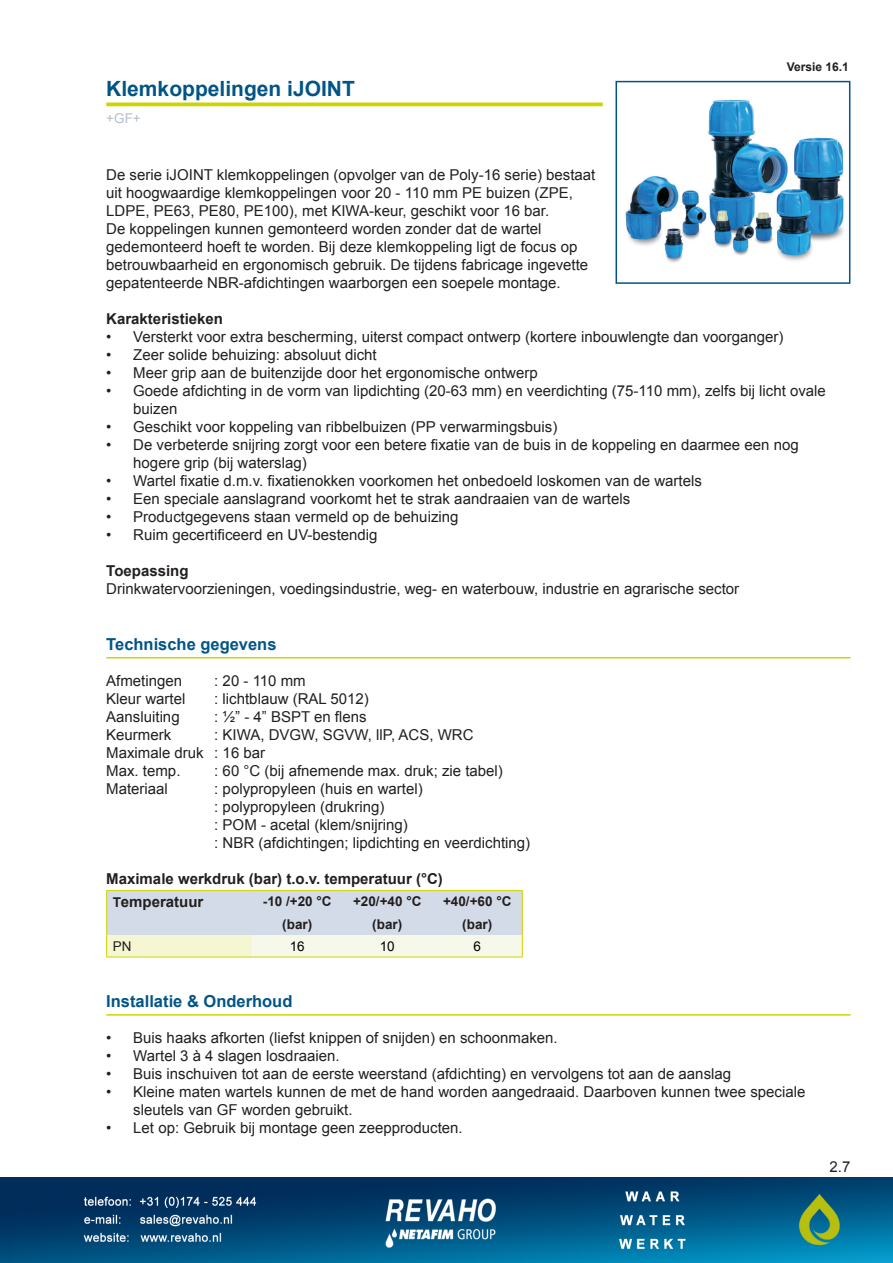
<style>
.page{position:relative;width:893px;height:1263px;background:#fff}
.page>*{position:absolute;margin:0;border:0;box-sizing:border-box;transform-origin:0 0}
.t1{font:700 21px "Arial";color:#005586}
.t2{font:700 16.5px "Arial";color:#005587}
.t3{font:15px/18px "Arial";color:#231f20}
.t4{font:700 15px "Arial";color:#231f20}
.t5{font:700 13.5px "Arial";color:#231f20}
.t6{font:13.5px "Arial";color:#000}
.t7{font:13.5px "Arial";color:#b4bdc9}
.t8{font:13.5px "Arial";color:#231f20}
.t9{font:700 12px "Arial";color:#231f20}
.s1{font-size:13.5px}
</style>
<div class="page">
<img style="left:12px;top:1178px;width:881px;height:85px">
<img style="left:0;top:1178px;width:12px;height:85px">
<hr style="left:106px;top:657px;width:744px;height:1px;background:#cfd400">
<svg style="left:106px;top:890px;width:417px;height:67px;background:#dde4df"></svg>
<hr style="left:106px;top:957px;width:146px;height:1px;background:#cfd400">
<hr style="left:252px;top:957px;width:90px;height:1px;background:#cfd400">
<hr style="left:342px;top:957px;width:90px;height:1px;background:#cfd400">
<hr style="left:432px;top:957px;width:91px;height:1px;background:#cfd400">
<hr style="left:106px;top:1014px;width:744px;height:2px;background:#cfd400">
<hr style="left:106px;top:103px;width:497px;height:3px;background:#cfd400">
<img style="left:625px;top:100px;width:219px;height:163px">
<div style="left:615px;top:81px;width:235px;height:203px;border:2px solid #005587"></div>
<p class="t1" style="left:106px;top:75px;width:250px">Klemkoppelingen iJOINT</p>
<p class="t7" style="left:106px;top:109px;width:36px">+GF+</p>
<p class="t9" style="left:787px;top:59px;width:64px">Versie 16.1</p>
<p class="t3" style="left:106px;top:166px;width:491px">De serie iJOINT klemkoppelingen (opvolger van de Poly-16 serie) bestaat uit hoogwaardige klemkoppelingen voor 20 - 110 mm PE buizen (ZPE, LDPE, PE63, PE80, PE100), met KIWA-keur, geschikt voor 16 bar.<br>De koppelingen kunnen gemonteerd worden zonder dat de wartel gedemonteerd hoeft te worden. Bij deze klemkoppeling ligt de focus op betrouwbaarheid en ergonomisch gebruik. De tijdens fabricage ingevette</p>
<p class="t3" style="left:106px;top:274px;width:456px">gepatenteerde NBR-afdichtingen waarborgen een soepele montage.</p>
<p class="t4" style="left:106px;top:309px;width:118px">Karakteristieken</p>
<p class="t3" style="left:106px;top:328px;width:679px">• Versterkt voor extra bescherming, uiterst compact ontwerp (kortere inbouwlengte dan voorganger)</p>
<p class="t3" style="left:106px;top:346px;width:272px">• Zeer solide behuizing: absoluut dicht</p>
<p class="t3" style="left:106px;top:364px;width:433px">• Meer grip aan de buitenzijde door het ergonomische ontwerp</p>
<p class="t3" style="left:133px;top:382px;width:694px;text-indent:-27px">• Goede afdichting in de vorm van lipdichting (20-63 mm) en veerdichting (75-110 mm), zelfs bij licht ovale buizen</p>
<p class="t3" style="left:106px;top:418px;width:453px">• Geschikt voor koppeling van ribbelbuizen (PP verwarmingsbuis)</p>
<p class="t3" style="left:133px;top:436px;width:667px;text-indent:-27px">• De verbeterde snijring zorgt voor een betere fixatie van de buis in de koppeling en daarmee een nog hogere grip (bij waterslag)</p>
<p class="t3" style="left:106px;top:472px;width:597px">• Wartel fixatie d.m.v. fixatienokken voorkomen het onbedoeld loskomen van de wartels</p>
<p class="t3" style="left:106px;top:490px;width:525px">• Een speciale aanslagrand voorkomt het te strak aandraaien van de wartels</p>
<p class="t3" style="left:106px;top:508px;width:354px">• Productgegevens staan vermeld op de behuizing</p>
<p class="t3" style="left:106px;top:526px;width:273px">• Ruim gecertificeerd en UV-bestendig</p>
<p class="t4" style="left:106px;top:561px;width:84px">Toepassing</p>
<p class="t3" style="left:106px;top:580px;width:634px">Drinkwatervoorzieningen, voedingsindustrie, weg- en waterbouw, industrie en agrarische sector</p>
<p class="t2" style="left:106px;top:633px;width:172px">Technische gegevens</p>
<p class="t3" style="left:106px;top:672px;width:77px">Afmetingen</p>
<p class="t3" style="left:214px;top:672px;width:93px">: 20 - 110 mm</p>
<p class="t3" style="left:106px;top:690px;width:81px">Kleur wartel</p>
<p class="t3" style="left:214px;top:690px;width:156px">: lichtblauw (RAL 5012)</p>
<p class="t3" style="left:106px;top:708px;width:75px">Aansluiting</p>
<p class="t3" style="left:214px;top:708px;width:154px">: ½” - 4” BSPT en flens</p>
<p class="t3" style="left:106px;top:726px;width:67px">Keurmerk</p>
<p class="t3" style="left:214px;top:726px;width:261px">: KIWA, DVGW, SGVW, llP, ACS, WRC</p>
<p class="t3" style="left:106px;top:744px;width:160px">Maximale druk : 16 bar</p>
<p class="t3" style="left:106px;top:762px;width:76px">Max. temp.</p>
<p class="t3" style="left:214px;top:762px;width:290px">: 60 °C (bij afnemende max. druk; zie tabel)</p>
<p class="t3" style="left:106px;top:780px;width:63px">Materiaal</p>
<p class="t3" style="left:214px;top:780px;width:210px">: polypropyleen (huis en wartel)</p>
<p class="t3" style="left:214px;top:798px;width:172px">: polypropyleen (drukring)</p>
<p class="t3" style="left:214px;top:816px;width:195px">: POM - acetal (klem/snijring)</p>
<p class="t3" style="left:214px;top:834px;width:317px">: NBR (afdichtingen; lipdichting en veerdichting)</p>
<p class="t4" style="left:106px;top:869px;width:338px">Maximale werkdruk (bar) t.o.v. temperatuur (°C)</p>
<p class="t4" style="left:113px;top:892px;width:92px"><span class="s1">T</span>emperatuur</p>
<p class="t5" style="left:263px;top:892px;width:70px">-10 /+20 °C</p>
<p class="t5" style="left:353px;top:892px;width:70px">+20/+40 °C</p>
<p class="t5" style="left:443px;top:892px;width:70px">+40/+60 °C</p>
<p class="t5" style="left:282px;top:915px;width:31px">(bar)</p>
<p class="t5" style="left:372px;top:915px;width:31px">(bar)</p>
<p class="t5" style="left:462px;top:915px;width:31px">(bar)</p>
<p class="t8" style="left:113px;top:937px;width:20px">PN</p>
<p class="t6" style="left:290px;top:937px;width:17px">16</p>
<p class="t6" style="left:380px;top:937px;width:17px">10</p>
<p class="t6" style="left:474px;top:937px;width:9px">6</p>
<p class="t2" style="left:106px;top:990px;width:188px">Installatie &amp; Onderhoud</p>
<p class="t3" style="left:106px;top:1029px;width:453px">• Buis haaks afkorten (liefst knippen of snijden) en schoonmaken.</p>
<p class="t3" style="left:106px;top:1047px;width:235px">• Wartel 3 à 4 slagen losdraaien.</p>
<p class="t3" style="left:106px;top:1065px;width:626px">• Buis inschuiven tot aan de eerste weerstand (afdichting) en vervolgens tot aan de aanslag</p>
<p class="t3" style="left:133px;top:1083px;width:674px;text-indent:-27px">• Kleine maten wartels kunnen de met de hand worden aangedraaid. Daarboven kunnen twee speciale sleutels van GF worden gebruikt.</p>
<p class="t3" style="left:106px;top:1119px;width:358px">• Let op: Gebruik bij montage geen zeepproducten.</p>
<p class="t3" style="left:830px;top:1158px;width:22px">2.7</p>
</div>
